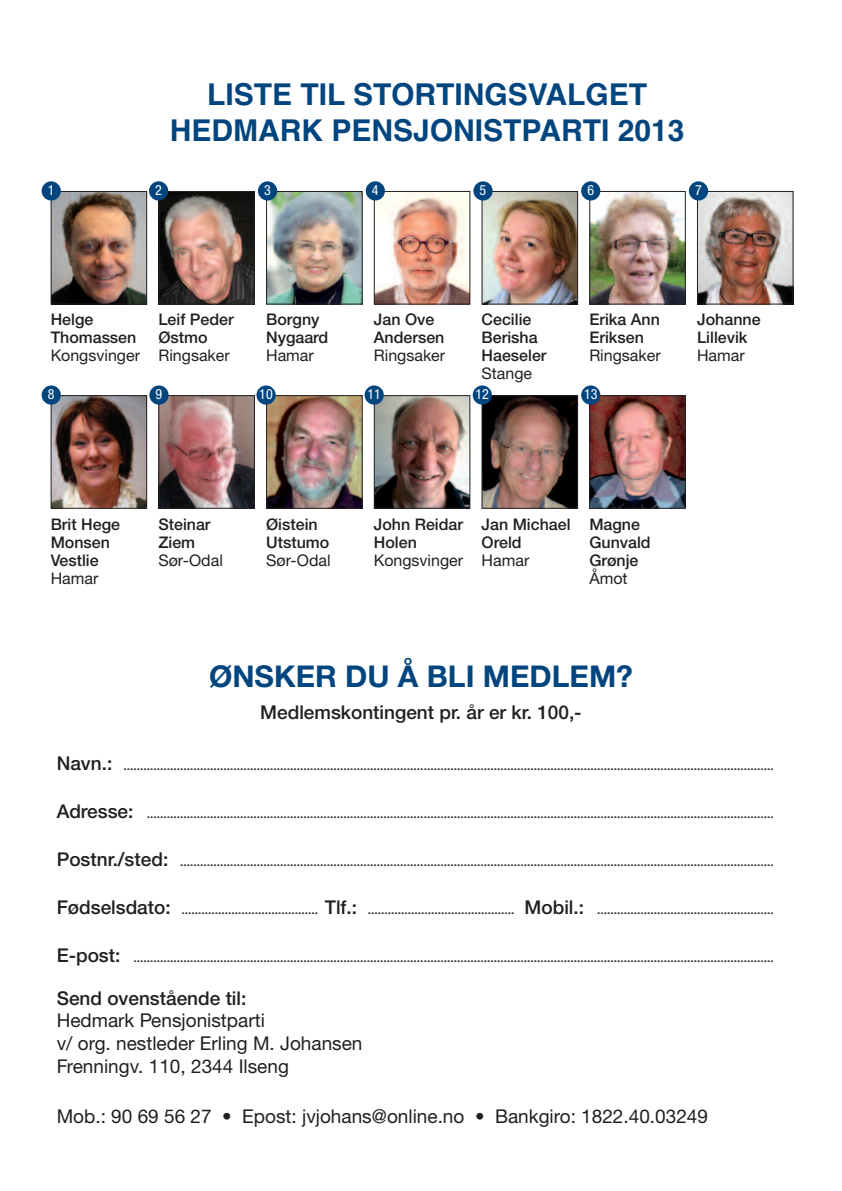
<style>
.page{position:relative;width:842px;height:1191px;background:#fff}
.page>*{position:absolute;margin:0;border:0;box-sizing:border-box;transform-origin:0 0}
.t1{font:700 30px/36px "Helvetica";color:#01457f;text-align:center}
.t2{font:700 30px "Helvetica Neue";color:#01457f}
.t3{font:19px/22.8px "Helvetica Neue LTW1 G";color:#231f20}
.t4{font:500 19px "Helvetica Neue";color:#231f20}
.t5{font:500 16px/18px "Helvetica Neue";color:#231f20}
.t6{font:16px "Helvetica Neue LTW1 G";color:#231f20}
.t7{font:condensed 14px "Helvetica Neue LTW1 G";color:#fff}
.t8{font:500 12px "Helvetica Neue";color:#231f20}
.s1{font-size:19px}
</style>
<div class="page">
<img style="left:53px;top:193px;width:92px;height:109px">
<div style="left:51px;top:191px;width:96px;height:113px;border:1px solid #231f20"></div>
<img style="left:160px;top:193px;width:93px;height:109px">
<div style="left:158px;top:191px;width:97px;height:113px;border:1px solid #231f20"></div>
<img style="left:268px;top:193px;width:93px;height:109px">
<div style="left:266px;top:191px;width:97px;height:113px;border:1px solid #231f20"></div>
<img style="left:376px;top:193px;width:92px;height:109px">
<div style="left:374px;top:191px;width:96px;height:113px;border:1px solid #231f20"></div>
<img style="left:484px;top:193px;width:92px;height:109px">
<div style="left:482px;top:191px;width:96px;height:113px;border:1px solid #231f20"></div>
<img style="left:591px;top:193px;width:93px;height:109px">
<div style="left:589px;top:191px;width:97px;height:113px;border:1px solid #231f20"></div>
<img style="left:699px;top:193px;width:92px;height:109px">
<div style="left:697px;top:191px;width:96px;height:113px;border:1px solid #231f20"></div>
<img style="left:53px;top:397px;width:92px;height:109px">
<div style="left:51px;top:395px;width:96px;height:113px;border:1px solid #231f20"></div>
<img style="left:160px;top:397px;width:93px;height:109px">
<div style="left:158px;top:395px;width:97px;height:113px;border:1px solid #231f20"></div>
<img style="left:268px;top:397px;width:93px;height:109px">
<div style="left:266px;top:395px;width:97px;height:113px;border:1px solid #231f20"></div>
<img style="left:376px;top:397px;width:92px;height:109px">
<div style="left:374px;top:395px;width:96px;height:113px;border:1px solid #231f20"></div>
<img style="left:484px;top:397px;width:92px;height:109px">
<div style="left:482px;top:395px;width:96px;height:113px;border:1px solid #231f20"></div>
<img style="left:591px;top:397px;width:93px;height:109px">
<div style="left:589px;top:395px;width:97px;height:113px;border:1px solid #231f20"></div>
<div style="left:42px;top:181px;width:19px;height:19px;background:#01457f;border-radius:50%"></div>
<div style="left:42px;top:385px;width:19px;height:20px;background:#01457f;border-radius:50%"></div>
<div style="left:149px;top:385px;width:20px;height:20px;background:#01457f;border-radius:50%"></div>
<div style="left:256px;top:385px;width:20px;height:20px;background:#01457f;border-radius:50%"></div>
<div style="left:365px;top:385px;width:19px;height:20px;background:#01457f;border-radius:50%"></div>
<div style="left:473px;top:385px;width:19px;height:20px;background:#01457f;border-radius:50%"></div>
<div style="left:581px;top:385px;width:19px;height:20px;background:#01457f;border-radius:50%"></div>
<div style="left:149px;top:181px;width:19px;height:19px;background:#01457f;border-radius:50%"></div>
<div style="left:258px;top:181px;width:19px;height:19px;background:#01457f;border-radius:50%"></div>
<div style="left:366px;top:181px;width:19px;height:19px;background:#01457f;border-radius:50%"></div>
<div style="left:473px;top:181px;width:20px;height:19px;background:#01457f;border-radius:50%"></div>
<div style="left:581px;top:181px;width:19px;height:19px;background:#01457f;border-radius:50%"></div>
<div style="left:689px;top:181px;width:19px;height:19px;background:#01457f;border-radius:50%"></div>
<p class="t7" style="left:48px;top:185px;width:8px">1</p>
<h1 class="t1" style="left:170px;top:77px;width:516px">LISTE TIL STORTINGSVALGET<br>HEDMARK PENSJONISTPARTI 2013</h1>
<p class="t7" style="left:155px;top:185px;width:8px">2</p>
<p class="t7" style="left:264px;top:185px;width:8px">3</p>
<p class="t7" style="left:372px;top:185px;width:8px">4</p>
<p class="t7" style="left:480px;top:185px;width:8px">5</p>
<p class="t7" style="left:587px;top:185px;width:8px">6</p>
<p class="t7" style="left:695px;top:185px;width:8px">7</p>
<h3 class="t5" style="left:51px;top:310px;width:87px">Helge<br>Thomassen</h3>
<h3 class="t6" style="left:51px;top:350px;width:91px">Kongsvinger</h3>
<h3 class="t5" style="left:158px;top:310px;width:77px">Leif Peder<br>Østmo</h3>
<h3 class="t6" style="left:158px;top:350px;width:73px">Ringsaker</h3>
<h3 class="t5" style="left:266px;top:310px;width:64px">Borgny<br>Nygaard</h3>
<h3 class="t6" style="left:266px;top:350px;width:49px">Hamar</h3>
<h3 class="t5" style="left:374px;top:310px;width:72px">Jan Ove<br>Andersen</h3>
<h3 class="t6" style="left:374px;top:350px;width:73px">Ringsaker</h3>
<h3 class="t5" style="left:482px;top:310px;width:66px">Cecilie<br>Berisha<br>Haeseler</h3>
<h3 class="t6" style="left:482px;top:368px;width:52px">Stange</h3>
<h3 class="t5" style="left:589px;top:310px;width:72px">Erika Ann<br>Eriksen</h3>
<h3 class="t6" style="left:589px;top:350px;width:73px">Ringsaker</h3>
<h3 class="t5" style="left:697px;top:310px;width:65px">Johanne<br>Lillevik</h3>
<h3 class="t6" style="left:697px;top:350px;width:49px">Hamar</h3>
<p class="t7" style="left:48px;top:389px;width:8px">8</p>
<p class="t7" style="left:156px;top:389px;width:8px">9</p>
<p class="t7" style="left:259px;top:389px;width:15px">10</p>
<p class="t7" style="left:367px;top:389px;width:15px">11</p>
<p class="t7" style="left:475px;top:389px;width:15px">12</p>
<p class="t7" style="left:584px;top:389px;width:15px">13</p>
<h3 class="t5" style="left:51px;top:515px;width:71px">Brit Hege<br>Monsen<br>Vestlie</h3>
<h3 class="t6" style="left:51px;top:572px;width:49px">Hamar</h3>
<h3 class="t5" style="left:158px;top:515px;width:54px">Steinar<br>Ziem</h3>
<h3 class="t6" style="left:158px;top:554px;width:66px">Sør-Odal</h3>
<h3 class="t5" style="left:266px;top:515px;width:65px">Øistein<br>Utstumo</h3>
<h3 class="t6" style="left:266px;top:554px;width:66px">Sør-Odal</h3>
<h3 class="t5" style="left:374px;top:515px;width:91px">John Reidar<br>Holen</h3>
<h3 class="t6" style="left:374px;top:554px;width:91px">Kongsvinger</h3>
<h3 class="t5" style="left:482px;top:515px;width:90px">Jan Michael<br>Oreld</h3>
<h3 class="t6" style="left:482px;top:554px;width:49px">Hamar</h3>
<h3 class="t5" style="left:589px;top:515px;width:63px">Magne<br>Gunvald<br>Grønje</h3>
<h3 class="t6" style="left:589px;top:572px;width:40px">Åmot</h3>
<h1 class="t2" style="left:209px;top:658px;width:425px">ØNSKER DU Å BLI MEDLEM?</h1>
<h2 class="t4" style="left:260px;top:700px;width:323px">Medlemskontingent pr. år er kr. 100,-</h2>
<p class="t8" style="left:57px;top:758px;width:719px"><span class="s1">Navn.:</span> ...................................................................................................................................................................................................</p>
<p class="t8" style="left:57px;top:806px;width:719px"><span class="s1">Adresse:</span> ............................................................................................................................................................................................</p>
<p class="t8" style="left:57px;top:854px;width:719px"><span class="s1">Postnr./sted:</span> ..................................................................................................................................................................................</p>
<p class="t8" style="left:57px;top:902px;width:719px"><span class="s1">Fødselsdato:</span> ......................................... <span class="s1">Tlf.:</span> ............................................ <span class="s1">Mobil.:</span> .....................................................</p>
<p class="t8" style="left:57px;top:950px;width:719px"><span class="s1">E-post:</span> ................................................................................................................................................................................................</p>
<h2 class="t4" style="left:57px;top:987px;width:191px">Send ovenstående til:</h2>
<h2 class="t3" style="left:57px;top:1010px;width:307px">Hedmark Pensjonistparti<br>v/ org. nestleder Erling M. Johansen<br>Frenningv. 110, 2344 Ilseng</h2>
<h2 class="t3" style="left:57px;top:1106px;width:653px">Mob.: 90 69 56 27 • Epost: jvjohans@online.no • Bankgiro: 1822.40.03249</h2>
</div>
